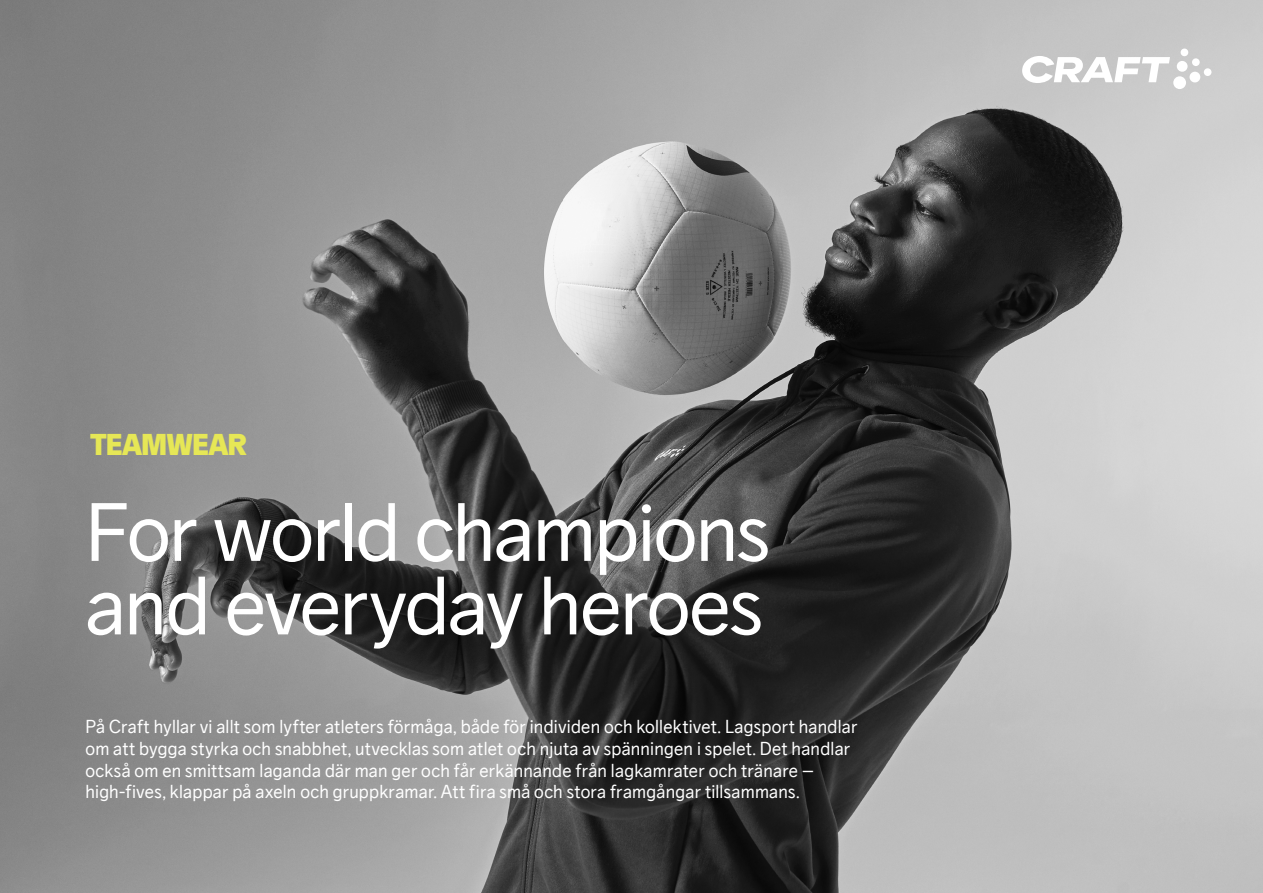
<style>
.page{position:relative;width:1263px;height:893px;background:#fff}
.page>*{position:absolute;margin:0;border:0;box-sizing:border-box;transform-origin:0 0}
.t1{font:82.5px/73.5px "Craft Sans";letter-spacing:-.02em;color:#fff}
.t2{font:900 30px "Craft Sans";color:#e6e756}
.t3{font:18.3px/21.9px "Craft Sans";letter-spacing:.01em;color:#fff}
</style>
<div class="page">
<img style="left:0;top:0;width:1263px;height:893px">
<svg style="left:1022px;top:49px;width:189px;height:40px"></svg>
<p class="t2" style="left:90px;top:427px;width:158px">TEAMWEAR</p>
<p class="t1" style="left:85px;top:495px;width:686px">For world champions and everyday heroes</p>
<p class="t3" style="left:85px;top:715px;width:773px">På Craft hyllar vi allt som lyfter atleters förmåga, både för individen och kollektivet. Lagsport handlar om att bygga styrka och snabbhet, utvecklas som atlet och njuta av spänningen i spelet. Det handlar också om en smittsam laganda där man ger och får erkännande från lagkamrater och tränare –</p>
<p class="t3" style="left:85px;top:781px;width:716px">high-fives, klappar på axeln och gruppkramar. Att fira små och stora framgångar tillsammans.</p>
</div>
